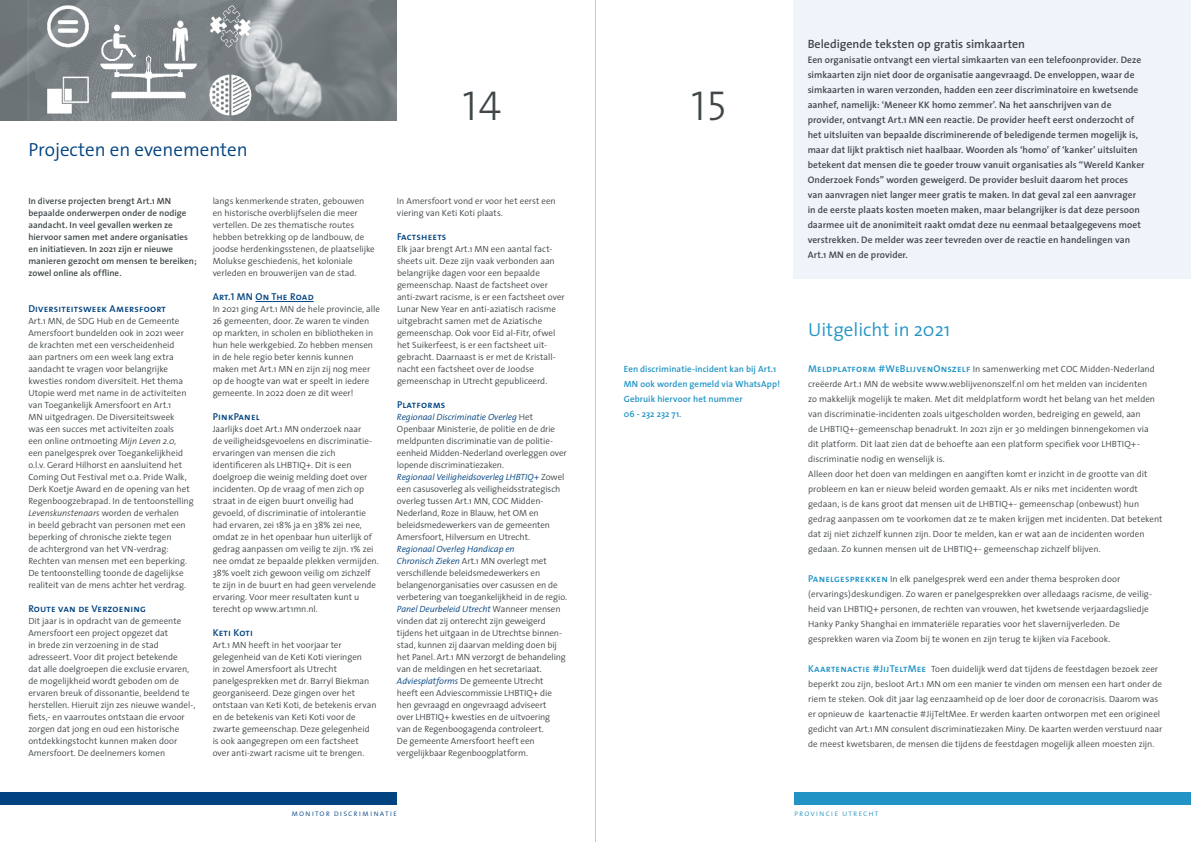
<style>
.page{position:relative;width:1191px;height:842px;background:#fff}
.page>*{position:absolute;margin:0;border:0;box-sizing:border-box;transform-origin:0 0}
.t1{font:42px "The Sans Light Caps";color:#404649}
.t2{font:300 19px "The Sans";color:#004380}
.t3{font:300 19px "The Sans";color:#2194c5}
.t4{font:600 12px "The Sans";color:#404649}
.t5{font:10px "The Sans Semi Bold Caps";letter-spacing:.02em;color:#004380}
.t6{font:600 9.5px/15px "The Sans";letter-spacing:.005em;color:#404649}
.t7{font:300 9px/12px "The Sans";color:#404649}
.t8{font:600 9px/12px "The Sans";letter-spacing:.005em;color:#404649}
.t9{font:600 9px/15px "The Sans";letter-spacing:.01em;color:#2194c5}
.t10{font:8.5px "The Sans Light Caps";letter-spacing:.12em;color:#004380}
.t11{font:8.5px "The Sans Light Caps";letter-spacing:.12em;color:#2194c5}
.s1{font-style:italic}
.s2{font-style:italic;color:#004380}
.s3{font-family:"The Sans Semi Bold Caps";font-weight:400;font-size:10px;color:#2194c5}
</style>
<div class="page">
<hr style="left:595px;top:0;width:1px;height:842px;background:#c6c6c6">
<div style="left:794px;top:792px;width:397px;height:12px;background:#2194c5"></div>
<div style="left:0;top:792px;width:397px;height:12px;background:#004380"></div>
<div style="left:793px;top:0;width:398px;height:279px;background:#eff4fa"></div>
<hr style="left:255px;top:301px;width:59px;height:1px;background:#004380">
<img style="left:0;top:0;width:397px;height:120px">
<h2 class="t2" style="left:28px;top:134px;width:221px">Projecten en evenementen</h2>
<p class="t8" style="left:28px;top:195px;width:170px">In diverse projecten brengt Art.1 MN bepaalde onderwerpen onder de nodige aandacht. In veel gevallen werken ze hiervoor samen met andere organisaties en initiatieven. In 2021 zijn er nieuwe manieren gezocht om mensen te bereiken; zowel online als offline.</p>
<p class="t5" style="left:28px;top:300px;width:139px">Diversiteitsweek Amersfoort</p>
<p class="t7" style="left:28px;top:315px;width:167px">Art.1 MN, de SDG Hub en de Gemeente Amersfoort bundelden ook in 2021 weer de krachten met een verscheidenheid<br>aan partners om een week lang extra aandacht te vragen voor belangrijke kwesties rondom diversiteit. Het thema Utopie werd met name in de activiteiten van Toegankelijk Amersfoort en Art.1<br>MN uitgedragen. De Diversiteitsweek<br>was een succes met activiteiten zoals<br>een online ontmoeting <span class="s1">Mijn Leven 2.0</span>,<br>een panelgesprek over Toegankelijkheid o.l.v. Gerard Hilhorst en aansluitend het Coming Out Festival met o.a. Pride Walk, Derk Koetje Award en de opening van het Regenboogzebrapad. In de tentoonstelling <span class="s1">Levenskunstenaars</span> worden de verhalen<br>in beeld gebracht van personen met een beperking of chronische ziekte tegen<br>de achtergrond van het VN-verdrag:<br>Rechten van mensen met een beperking.<br>De tentoonstelling toonde de dagelijkse realiteit van de mens achter het verdrag.</p>
<p class="t5" style="left:28px;top:600px;width:119px">Route van de Verzoening</p>
<p class="t7" style="left:28px;top:615px;width:168px">Dit jaar is in opdracht van de gemeente Amersfoort een project opgezet dat<br>in brede zin verzoening in de stad adresseert. Voor dit project betekende<br>dat alle doelgroepen die exclusie ervaren, de mogelijkheid wordt geboden om de ervaren breuk of dissonantie, beeldend te herstellen. Hieruit zijn zes nieuwe wandel-, fiets,- en vaarroutes ontstaan die ervoor zorgen dat jong en oud een historische ontdekkingstocht kunnen maken door Amersfoort. De deelnemers komen</p>
<p class="t7" style="left:213px;top:195px;width:164px">langs kenmerkende straten, gebouwen en historische overblijfselen die meer vertellen. De zes thematische routes hebben betrekking op de landbouw, de joodse herdenkingsstenen, de plaatselijke Molukse geschiedenis, het koloniale verleden en brouwerijen van de stad.</p>
<p class="t5" style="left:213px;top:288px;width:102px">Art.1 MN On The Road</p>
<p class="t7" style="left:213px;top:303px;width:169px">In 2021 ging Art.1 MN de hele provincie, alle 26 gemeenten, door. Ze waren te vinden op markten, in scholen en bibliotheken in hun hele werkgebied. Zo hebben mensen in de hele regio beter kennis kunnen maken met Art.1 MN en zijn zij nog meer op de hoogte van wat er speelt in iedere gemeente. In 2022 doen ze dit weer!</p>
<p class="t5" style="left:213px;top:408px;width:49px">PinkPanel</p>
<p class="t7" style="left:213px;top:423px;width:167px">Jaarlijks doet Art.1 MN onderzoek naar<br>de veiligheidsgevoelens en discriminatie&shy;ervaringen van mensen die zich identificeren als LHBTIQ+. Dit is een doelgroep die weinig melding doet over incidenten. Op de vraag of men zich op straat in de eigen buurt onveilig had gevoeld, of discriminatie of intolerantie had ervaren, zei 18% ja en 38% zei nee, omdat ze in het openbaar hun uiterlijk of gedrag aanpassen om veilig te zijn. 1% zei nee omdat ze bepaalde plekken vermijden.<br>38% voelt zich gewoon veilig om zichzelf te zijn in de buurt en had geen vervelende ervaring. Voor meer resultaten kunt u terecht op www.art1mn.nl.</p>
<p class="t5" style="left:213px;top:624px;width:42px">Keti Koti</p>
<p class="t7" style="left:213px;top:639px;width:165px">Art.1 MN heeft in het voorjaar ter gelegenheid van de Keti Koti vieringen<br>in zowel Amersfoort als Utrecht panelgesprekken met dr. Barryl Biekman georganiseerd. Deze gingen over het ontstaan van Keti Koti, de betekenis ervan en de betekenis van Keti Koti voor de zwarte gemeenschap. Deze gelegenheid is ook aangegrepen om een factsheet over anti-zwart racisme uit te brengen.</p>
<h3 class="t4" style="left:807px;top:34px;width:219px">Beledigende teksten op gratis simkaarten</h3>
<p class="t6" style="left:807px;top:52px;width:338px">Een organisatie ontvangt een viertal simkaarten van een telefoonprovider. Deze simkaarten zijn niet door de organisatie aangevraagd. De enveloppen, waar de simkaarten in waren verzonden, hadden een zeer discriminatoire en kwetsende aanhef, namelijk: ‘Meneer KK homo zemmer’. Na het aanschrijven van de provider, ontvangt Art.1 MN een reactie. De provider heeft eerst onderzocht of het uitsluiten van bepaalde discriminerende of beledigende termen mogelijk is, maar dat lijkt praktisch niet haalbaar. Woorden als ‘homo’ of ‘kanker’ uitsluiten betekent dat mensen die te goeder trouw vanuit organisaties als “Wereld Kanker Onderzoek Fonds” worden geweigerd. De provider besluit daarom het proces van aanvragen niet langer meer gratis te maken. In dat geval zal een aanvrager in de eerste plaats kosten moeten maken, maar belangrijker is dat deze persoon daarmee uit de anonimiteit raakt omdat deze nu eenmaal betaalgegevens moet verstrekken. De melder was zeer tevreden over de reactie en handelingen van Art.1 MN en de provider.</p>
<h1 class="t1" style="left:462px;top:71px;width:40px">14</h1>
<h1 class="t1" style="left:691px;top:71px;width:37px">15</h1>
<p class="t7" style="left:397px;top:195px;width:160px">In Amersfoort vond er voor het eerst een viering van Keti Koti plaats.</p>
<p class="t5" style="left:397px;top:228px;width:51px">Factsheets</p>
<p class="t7" style="left:397px;top:243px;width:169px">Elk jaar brengt Art.1 MN een aantal fact&shy;sheets uit. Deze zijn vaak verbonden aan belangrijke dagen voor een bepaalde gemeenschap. Naast de factsheet over anti-zwart racisme, is er een factsheet over Lunar New Year en anti-aziatisch racisme uitgebracht samen met de Aziatische gemeenschap. Ook voor Eid al-Fitr, ofwel het Suikerfeest, is er een factsheet uit&shy;gebracht. Daarnaast is er met de Kristall&shy;nacht een factsheet over de Joodse gemeenschap in Utrecht gepubliceerd.</p>
<p class="t5" style="left:397px;top:396px;width:50px">Platforms</p>
<p class="t7" style="left:397px;top:411px;width:171px"><span class="s2">Regionaal Discriminatie Overleg</span> Het Openbaar Ministerie, de politie en de drie meldpunten discriminatie van de politie&shy;eenheid Midden-Nederland overleggen over lopende discriminatiezaken.<br><span class="s2">Regionaal Veiligheidsoverleg LHBTIQ+</span> Zowel een casusoverleg als veiligheidsstrategisch overleg tussen Art.1 MN, COC Midden-Nederland, Roze in Blauw, het OM en beleidsmedewerkers van de gemeenten Amersfoort, Hilversum en Utrecht.</p>
<p class="t7" style="left:397px;top:543px;width:171px"><span class="s2">Regionaal Overleg Handicap en<br>Chronisch Zieken</span> Art.1 MN overlegt met verschillende beleidsmedewerkers en belangenorganisaties over casussen en de verbetering van toegankelijkheid in de regio.<br><span class="s2">Panel Deurbeleid Utrecht</span> Wanneer mensen vinden dat zij onterecht zijn geweigerd tijdens het uitgaan in de Utrechtse binnen&shy;stad, kunnen zij daarvan melding doen bij het Panel. Art.1 MN verzorgt de behandeling van de meldingen en het secretariaat.<br><span class="s2">Adviesplatforms</span> De gemeente Utrecht heeft een Adviescommissie LHBTIQ+ die hen gevraagd en ongevraagd adviseert<br>over LHBTIQ+ kwesties en de uitvoering<br>van de Regenboogagenda controleert.<br>De gemeente Amersfoort heeft een vergelijkbaar Regenboogplatform.</p>
<h2 class="t3" style="left:808px;top:314px;width:143px">Uitgelicht in 2021</h2>
<p class="t9" style="left:624px;top:361px;width:158px">Een discriminatie-incident kan bij Art.1<br>MN ook worden gemeld via WhatsApp!<br>Gebruik hiervoor het nummer<br>06 - 232 232 71.</p>
<p class="t7" style="left:808px;top:361px;width:356px;line-height:15px"><span class="s3">Meldplatform #WeBlijvenOnszelf</span> In samenwerking met COC Midden-Nederland creëerde Art.1 MN de website www.weblijvenonszelf.nl om het melden van incidenten<br>zo makkelijk mogelijk te maken. Met dit meldplatform wordt het belang van het melden van discriminatie-incidenten zoals uitgescholden worden, bedreiging en geweld, aan<br>de LHBTIQ+-gemeenschap benadrukt. In 2021 zijn er 30 meldingen binnengekomen via<br>dit platform. Dit laat zien dat de behoefte aan een platform specifiek voor LHBTIQ+- discriminatie nodig en wenselijk is.<br>Alleen door het doen van meldingen en aangiften komt er inzicht in de grootte van dit probleem en kan er nieuw beleid worden gemaakt. Als er niks met incidenten wordt gedaan, is de kans groot dat mensen uit de LHBTIQ+- gemeenschap (onbewust) hun gedrag aanpassen om te voorkomen dat ze te maken krijgen met incidenten. Dat betekent dat zij niet zichzelf kunnen zijn. Door te melden, kan er wat aan de incidenten worden gedaan. Zo kunnen mensen uit de LHBTIQ+- gemeenschap zichzelf blijven.</p>
<p class="t7" style="left:808px;top:571px;width:345px;line-height:15px"><span class="s3">Panelgesprekken</span> In elk panelgesprek werd een ander thema besproken door (ervarings)deskundigen. Zo waren er panelgesprekken over alledaags racisme, de veilig&shy;heid van LHBTIQ+ personen, de rechten van vrouwen, het kwetsende verjaardagsliedje Hanky Panky Shanghai en immateriële reparaties voor het slavernijverleden. De gesprekken waren via Zoom bij te wonen en zijn terug te kijken via Facebook.</p>
<p class="t7" style="left:808px;top:661px;width:356px;line-height:15px"><span class="s3">Kaartenactie #JijTeltMee</span> Toen duidelijk werd dat tijdens de feestdagen bezoek zeer beperkt zou zijn, besloot Art.1 MN om een manier te vinden om mensen een hart onder de riem te steken. Ook dit jaar lag eenzaamheid op de loer door de coronacrisis. Daarom was er opnieuw de kaartenactie #JijTeltMee. Er werden kaarten ontworpen met een origineel gedicht van Art.1 MN consulent discriminatiezaken Miny. De kaarten werden verstuurd naar de meest kwetsbaren, de mensen die tijdens de feestdagen mogelijk alleen moesten zijn.</p>
<p class="t10" style="left:291px;top:806px;width:107px">monitor discriminatie</p>
<p class="t11" style="left:794px;top:806px;width:86px">provincie utrecht</p>
</div>
